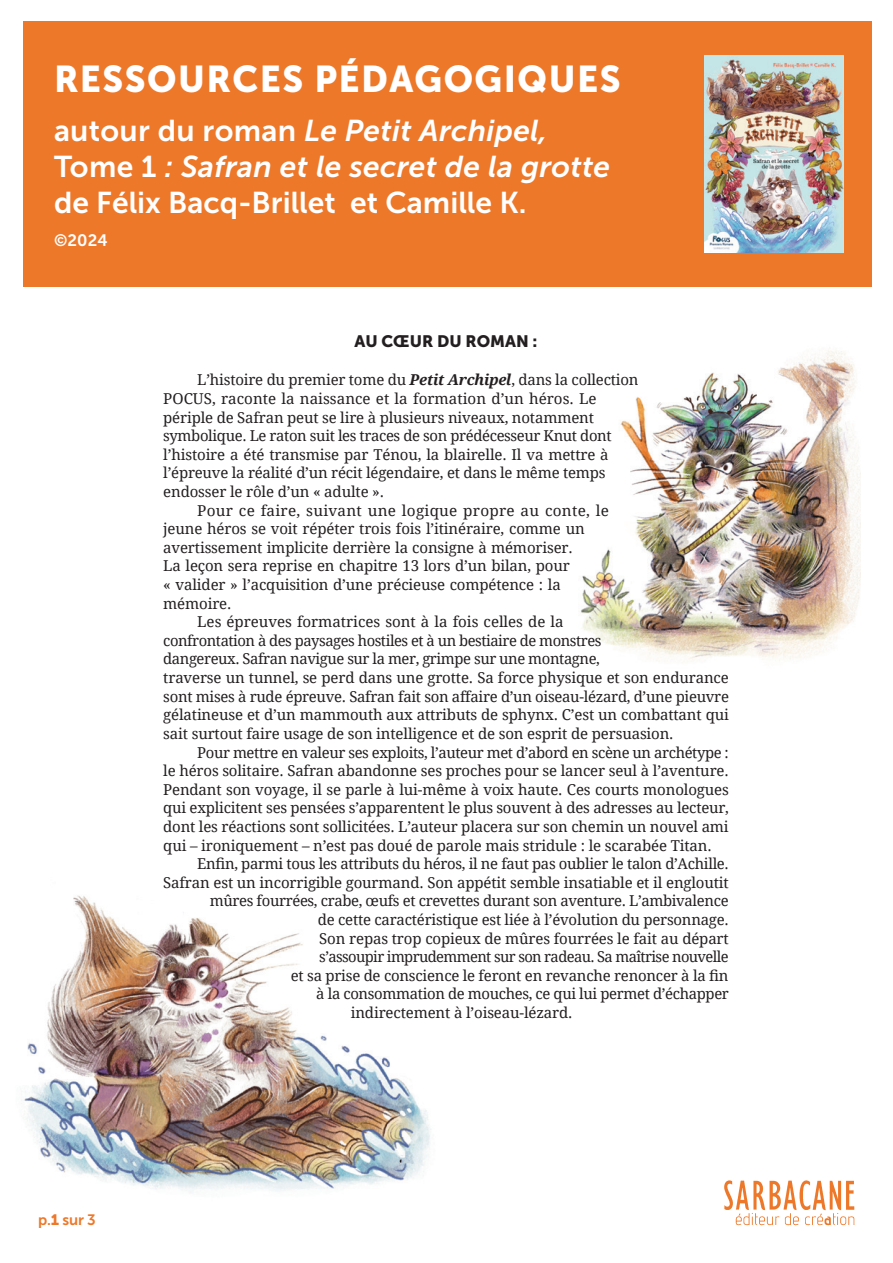
<style>
.page{position:relative;width:893px;height:1263px;background:#fff}
.page>*{position:absolute;margin:0;border:0;box-sizing:border-box;transform-origin:0 0}
.t1{font:37.05px "Museo Sans 900";letter-spacing:.04em;color:#fff}
.t2{font:30px/36px "Museo Sans 700";color:#fff}
.t3{font:16.5px "Museo Sans 900";color:#231f20}
.t4{font:16.5px "Museo Sans 700";color:#fff}
.t5{font:15px "Droid Serif";letter-spacing:-.01em;color:#231f20}
.t6{font:15px "Droid Serif";letter-spacing:-.03em;color:#231f20}
.t7{font:15px "Droid Serif";letter-spacing:-.04em;color:#231f20}
.t8{font:15px "Droid Serif";letter-spacing:.015em;color:#231f20}
.t9{font:15px "Museo Sans 700";color:#ed782a}
.s1{font-style:italic}
.s2{font-weight:700;font-style:italic}
.s3{font-family:"Museo Sans 900"}
</style>
<div class="page">
<img style="left:580px;top:350px;width:280px;height:311px">
<img style="left:21px;top:895px;width:410px;height:298px">
<div style="left:23px;top:21px;width:849px;height:266px;background:#ed782a"></div>
<img style="left:704px;top:56px;width:140px;height:196px">
<img style="left:724px;top:1180px;width:131px;height:46px">
<h1 class="t1" style="left:54px;top:58px;width:568px">RESSOURCES PÉDAGOGIQUES</h1>
<h2 class="t2" style="left:54px;top:112px;width:558px">autour du roman <span class="s1">Le Petit Archipel,<br></span>Tome 1 <span class="s1">: Safran et le secret de la grotte </span>de Félix Bacq-Brillet et Camille K.</h2>
<p class="t4" style="left:54px;top:231px;width:55px">©2024</p>
<p class="t3" style="left:355px;top:332px;width:184px">AU CŒUR DU ROMAN :</p>
<p class="t5" style="left:197px;top:370px;width:443px">L’histoire du premier tome du <span class="s2">Petit Archipel</span>, dans la collection</p>
<p class="t5" style="left:163px;top:388px;width:435px">POCUS, raconte la naissance et la formation d’un héros. Le</p>
<p class="t5" style="left:163px;top:407px;width:432px">périple de Safran peut se lire à plusieurs niveaux, notamment</p>
<p class="t5" style="left:163px;top:425px;width:450px">symbolique. Le raton suit les traces de son prédécesseur Knut dont</p>
<p class="t5" style="left:163px;top:444px;width:447px">l’histoire a été transmise par Ténou, la blairelle. Il va mettre à</p>
<p class="t5" style="left:163px;top:463px;width:444px">l’épreuve la réalité d’un récit légendaire, et dans le même temps</p>
<p class="t5" style="left:163px;top:481px;width:222px">endosser le rôle d’un « adulte ».</p>
<p class="t8" style="left:197px;top:500px;width:413px">Pour ce faire, suivant une logique propre au conte, le</p>
<p class="t5" style="left:163px;top:518px;width:423px">jeune héros se voit répéter trois fois l’itinéraire, comme un</p>
<p class="t5" style="left:163px;top:537px;width:411px">avertissement implicite derrière la consigne à mémoriser.</p>
<p class="t5" style="left:163px;top:556px;width:408px">La leçon sera reprise en chapitre 13 lors d’un bilan, pour</p>
<p class="t5" style="left:163px;top:574px;width:399px">« valider » l’acquisition d’une précieuse compétence : la</p>
<p class="t5" style="left:163px;top:593px;width:70px">mémoire.</p>
<p class="t5" style="left:197px;top:611px;width:368px">Les épreuves formatrices sont à la fois celles de la</p>
<p class="t6" style="left:163px;top:630px;width:440px">confrontation à des paysages hostiles et à un bestiaire de monstres</p>
<p class="t5" style="left:163px;top:649px;width:438px">dangereux. Safran navigue sur la mer, grimpe sur une montagne,</p>
<p class="t5" style="left:163px;top:667px;width:567px">traverse un tunnel, se perd dans une grotte. Sa force physique et son endurance</p>
<p class="t5" style="left:163px;top:686px;width:567px">sont mises à rude épreuve. Safran fait son affaire d’un oiseau-lézard, d’une pieuvre</p>
<p class="t5" style="left:163px;top:704px;width:567px">gélatineuse et d’un mammouth aux attributs de sphynx. C’est un combattant qui</p>
<p class="t5" style="left:163px;top:723px;width:512px">sait surtout faire usage de son intelligence et de son esprit de persuasion.</p>
<p class="t5" style="left:197px;top:742px;width:533px">Pour mettre en valeur ses exploits, l’auteur met d’abord en scène un archétype :</p>
<p class="t5" style="left:163px;top:760px;width:567px">le héros solitaire. Safran abandonne ses proches pour se lancer seul à l’aventure.</p>
<p class="t5" style="left:163px;top:779px;width:567px">Pendant son voyage, il se parle à lui-même à voix haute. Ces courts monologues</p>
<p class="t5" style="left:163px;top:797px;width:567px">qui explicitent ses pensées s’apparentent le plus souvent à des adresses au lecteur,</p>
<p class="t5" style="left:163px;top:816px;width:567px">dont les réactions sont sollicitées. L’auteur placera sur son chemin un nouvel ami</p>
<p class="t5" style="left:163px;top:835px;width:550px">qui – ironiquement – n’est pas doué de parole mais stridule : le scarabée Titan.</p>
<p class="t5" style="left:197px;top:853px;width:533px">Enfin, parmi tous les attributs du héros, il ne faut pas oublier le talon d’Achille.</p>
<p class="t5" style="left:163px;top:872px;width:567px">Safran est un incorrigible gourmand. Son appétit semble insatiable et il engloutit</p>
<p class="t5" style="left:210px;top:890px;width:520px">mûres fourrées, crabe, œufs et crevettes durant son aventure. L’ambivalence</p>
<p class="t5" style="left:318px;top:909px;width:412px">de cette caractéristique est liée à l’évolution du personnage.</p>
<p class="t5" style="left:319px;top:928px;width:411px">Son repas trop copieux de mûres fourrées le fait au départ</p>
<p class="t7" style="left:319px;top:946px;width:411px">s’assoupir imprudemment sur son radeau. Sa maîtrise nouvelle</p>
<p class="t5" style="left:291px;top:965px;width:439px">et sa prise de conscience le feront en revanche renoncer à la fin</p>
<p class="t5" style="left:316px;top:983px;width:414px">à la consommation de mouches, ce qui lui permet d’échapper</p>
<p class="t5" style="left:351px;top:1002px;width:223px">indirectement à l’oiseau-lézard.</p>
<p class="t9" style="left:38px;top:1211px;width:59px">p.<span class="s3">1</span> sur 3</p>
</div>
